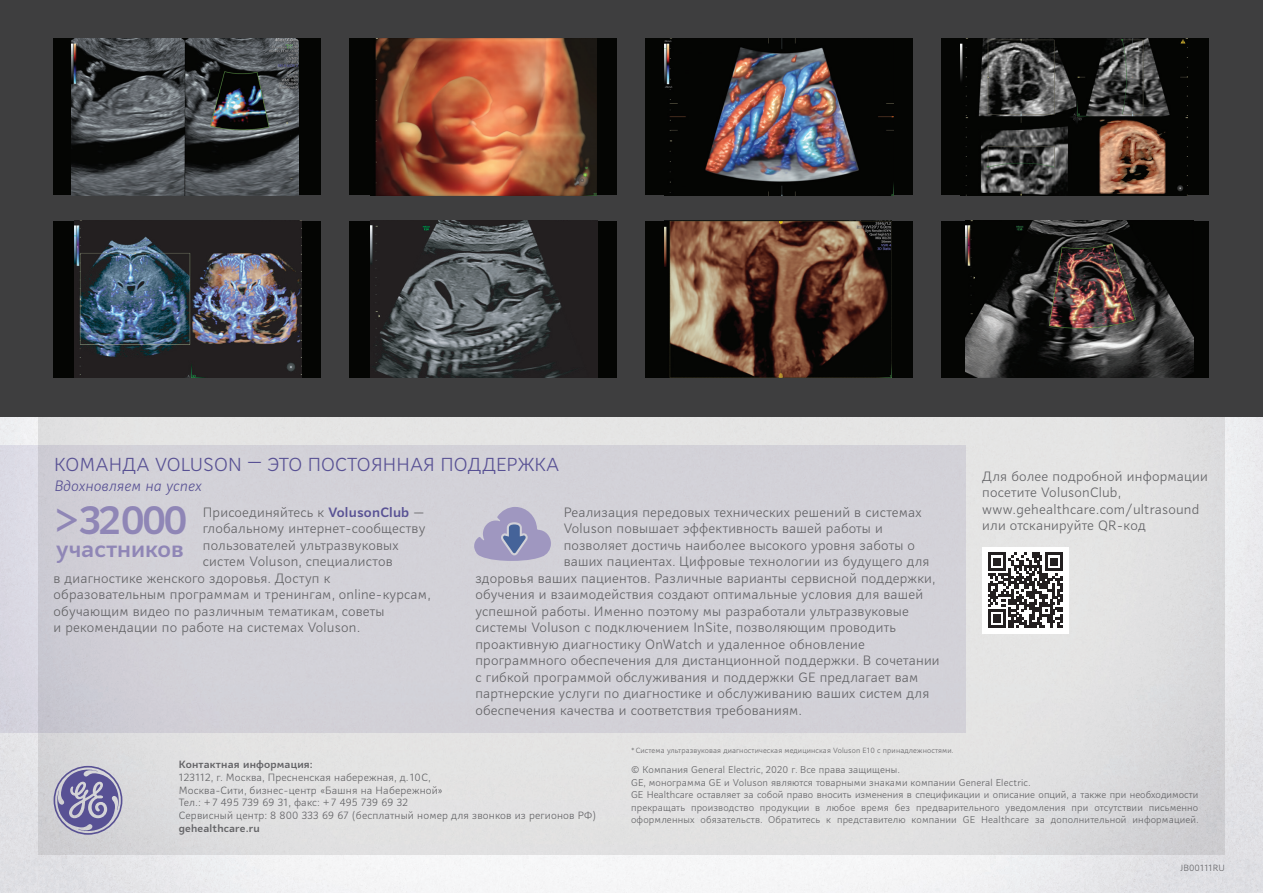
<style>
.page{position:relative;width:1263px;height:893px;background:#fff}
.page>*{position:absolute;margin:0;border:0;box-sizing:border-box;transform-origin:0 0}
.t1{font:700 39.45px "Mediator";letter-spacing:-.07em;color:#8f86b6}
.t2{font:700 23.25px "Mediator";letter-spacing:-.005em;color:#8f86b6}
.t3{font:300 18.75px "Mediator";letter-spacing:.01em;color:#585194}
.t4{font:italic 300 15px "Mediator";letter-spacing:.015em;color:#585194}
.t5{font:300 13.5px/16.5px "Mediator";letter-spacing:.015em;color:#636366}
.t6{font:300 10.5px/12.8px "Mediator";letter-spacing:.015em;color:#636366}
.t7{font:700 10.5px "Mediator";letter-spacing:.015em;color:#636366}
.t8{font:300 9.75px/12.5px "Mediator";letter-spacing:.015em;color:#636366}
.t9{font:300 9px "Mediator";letter-spacing:.015em;color:#636366}
.t10{font:300 7.5px "Mediator";letter-spacing:.015em;color:#636366}
.s1{font-weight:700;color:#585194}
.s2{font-weight:700}
</style>
<div class="page">
<svg style="left:38px;top:417px;width:1187px;height:438px;background:#e0e0e0"></svg>
<svg style="left:54px;top:766px;width:68px;height:69px;background:#938fb3"></svg>
<div style="left:0;top:445px;width:966px;height:287px;background:#d2d1d8"></div>
<div style="left:0;top:0;width:1263px;height:417px;background:#3e3e3f"></div>
<svg style="left:474px;top:507px;width:77px;height:54px"></svg>
<div style="left:54px;top:38px;width:267px;height:157px;background:#040503"></div>
<img style="left:71px;top:38px;width:227px;height:157px">
<div style="left:350px;top:38px;width:267px;height:157px;background:#040503"></div>
<img style="left:375px;top:38px;width:222px;height:157px">
<div style="left:646px;top:38px;width:267px;height:157px;background:#040503"></div>
<img style="left:664px;top:38px;width:229px;height:157px">
<div style="left:942px;top:38px;width:267px;height:157px;background:#040503"></div>
<img style="left:960px;top:38px;width:227px;height:157px">
<div style="left:54px;top:221px;width:267px;height:157px;background:#040503"></div>
<img style="left:74px;top:221px;width:228px;height:157px">
<div style="left:350px;top:221px;width:267px;height:157px;background:#040503"></div>
<img style="left:370px;top:221px;width:228px;height:157px">
<div style="left:646px;top:221px;width:267px;height:157px;background:#040503"></div>
<img style="left:665px;top:221px;width:226px;height:157px">
<div style="left:942px;top:221px;width:267px;height:157px;background:#040503"></div>
<img style="left:966px;top:221px;width:227px;height:157px">
<div style="left:982px;top:547px;width:86px;height:86px;background:#fff"></div>
<svg style="left:988px;top:553px;width:75px;height:74px"></svg>
<p class="t3" style="left:54px;top:452px;width:507px">КОМАНДА VOLUSON — ЭТО ПОСТОЯННАЯ ПОДДЕРЖКА</p>
<p class="t4" style="left:54px;top:476px;width:149px">Вдохновляем на успех</p>
<p class="t5" style="left:203px;top:504px;width:223px">Присоединяйтесь к <span class="s1">VolusonClub</span> —</p>
<p class="t5" style="left:203px;top:520px;width:224px">глобальному интернет-сообществу</p>
<p class="t5" style="left:203px;top:537px;width:197px">пользователей ультразвуковых</p>
<p class="t5" style="left:203px;top:553px;width:191px">систем Voluson, специалистов</p>
<p class="t5" style="left:54px;top:570px;width:278px">в диагностике женского здоровья. Доступ к</p>
<p class="t5" style="left:54px;top:586px;width:379px">образовательным программам и тренингам, online-курсам,</p>
<p class="t5" style="left:54px;top:603px;width:333px">обучающим видео по различным тематикам, советы</p>
<p class="t5" style="left:54px;top:619px;width:308px">и рекомендации по работе на системах Voluson.</p>
<p class="t1" style="left:54px;top:495px;width:135px">&gt;32000</p>
<p class="t2" style="left:56px;top:534px;width:129px">участников</p>
<p class="t5" style="left:564px;top:504px;width:359px">Реализация передовых технических решений в системах</p>
<p class="t5" style="left:564px;top:520px;width:321px">Voluson повышает эффективность вашей работы и</p>
<p class="t5" style="left:564px;top:537px;width:353px">позволяет достичь наиболее высокого уровня заботы о</p>
<p class="t5" style="left:564px;top:553px;width:367px">ваших пациентах. Цифровые технологии из будущего для</p>
<p class="t5" style="left:475px;top:570px;width:462px">здоровья ваших пациентов. Различные варианты сервисной поддержки,</p>
<p class="t5" style="left:475px;top:586px;width:449px">обучения и взаимодействия создают оптимальные условия для вашей</p>
<p class="t5" style="left:475px;top:603px;width:435px">успешной работы. Именно поэтому мы разработали ультразвуковые</p>
<p class="t5" style="left:475px;top:619px;width:422px">системы Voluson с подключением InSite, позволяющим проводить</p>
<p class="t5" style="left:475px;top:636px;width:391px">проактивную диагностику OnWatch и удаленное обновление</p>
<p class="t5" style="left:475px;top:652px;width:466px">программного обеспечения для дистанционной поддержки. В сочетании</p>
<p class="t5" style="left:475px;top:669px;width:445px">с гибкой программой обслуживания и поддержки GE предлагает вам</p>
<p class="t5" style="left:475px;top:685px;width:455px">партнерские услуги по диагностике и обслуживанию ваших систем для</p>
<p class="t5" style="left:475px;top:702px;width:328px">обеспечения качества и соответствия требованиям.</p>
<p class="t10" style="left:631px;top:745px;width:324px">* Система ультразвуковая диагностическая медицинская Voluson E10 с принадлежностями.</p>
<p class="t5" style="left:982px;top:468px;width:227px">Для более подробной информации посетите VolusonClub, www.gehealthcare.com/ultrasound или отсканируйте QR-код</p>
<p class="t7" style="left:179px;top:758px;width:135px">Контактная информация:</p>
<p class="t6" style="left:179px;top:771px;width:266px">123112, г. Москва, Пресненская набережная, д.10С,<br>Москва-Сити, бизнес-центр «Башня на Набережной»<br>Тел.: +7 495 739 69 31, факс: +7 495 739 69 32</p>
<p class="t6" style="left:179px;top:809px;width:419px">Сервисный центр: 8 800 333 69 67 (бесплатный номер для звонков из регионов РФ) <span class="s2">gehealthcare.ru</span></p>
<p class="t8" style="left:631px;top:764px;width:569px">© Компания General Electric, 2020 г. Все права защищены.<br>GE, монограмма GE и Voluson являются товарными знаками компании General Electric.<br>GE Healthcare оставляет за собой право вносить изменения в спецификации и описание опций, а также при необходимости прекращать производство продукции в любое время без предварительного уведомления при отсутствии письменно оформленных обязательств. Обратитесь к представителю компании GE Healthcare за дополнительной информацией.</p>
<p class="t9" style="left:1180px;top:862px;width:46px">JB00111RU</p>
</div>
